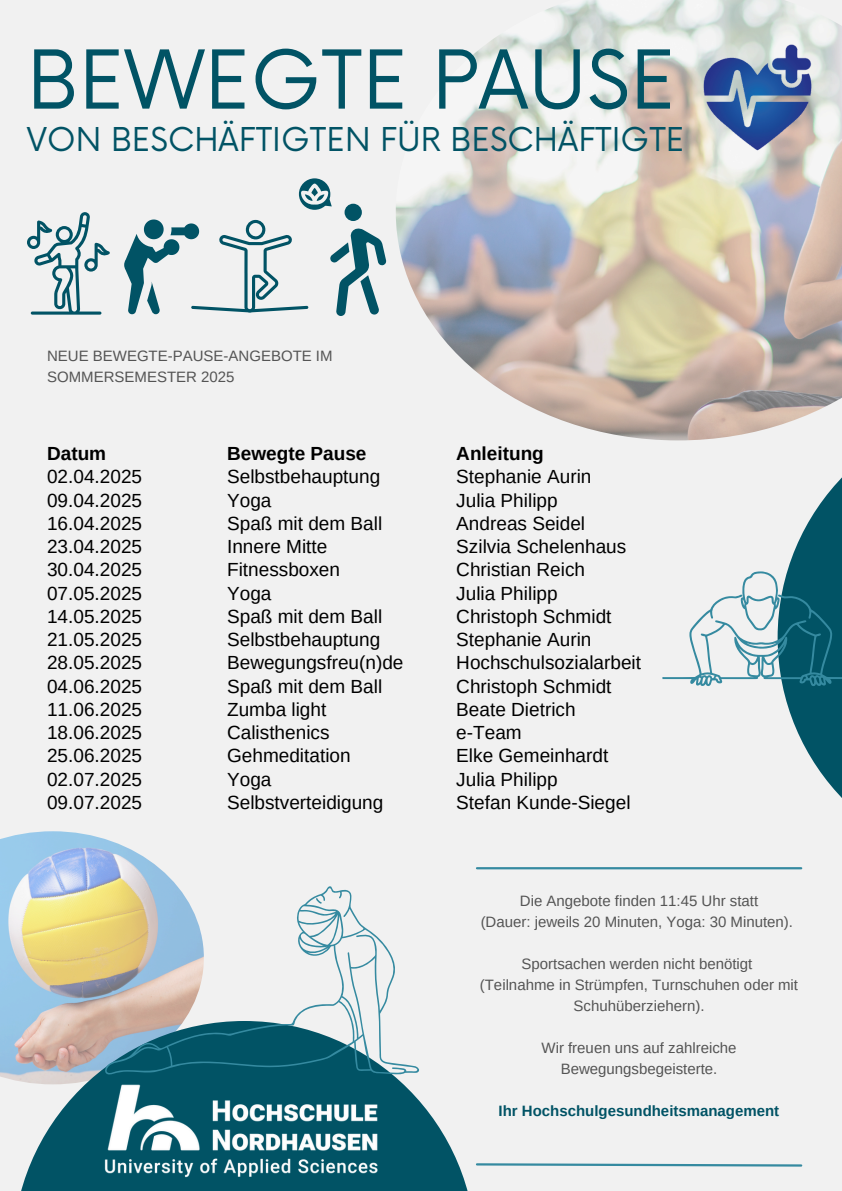
<style>
.page{position:relative;width:842px;height:1191px;background:#fff}
.page>*{position:absolute;margin:0;border:0;box-sizing:border-box;transform-origin:0 0}
.t1{font:78.9px "Now";color:#015365}
.t2{font:32px "Now";color:#015365}
.t3{font:19px/23.2px "Arimo";color:#000}
.t4{font:15px/21px "Arimo";color:#545454;text-align:center}
.t5{font:700 15px "Arimo";color:#015365}
.s1{font-weight:700}
</style>
<div class="page">
<div style="left:0;top:0;width:842px;height:1190px;background:#f1f1f1"></div>
<img style="left:396px;top:0;width:446px;height:440px">
<hr style="left:477px;top:867px;width:324px;height:2px;background:#358aa0">
<svg style="left:476px;top:1163px;width:327px;height:4px"></svg>
<svg style="left:27px;top:212px;width:82px;height:102px"></svg>
<svg style="left:778px;top:406px;width:64px;height:463px"></svg>
<svg style="left:662px;top:571px;width:180px;height:115px"></svg>
<svg style="left:124px;top:178px;width:262px;height:138px"></svg>
<img style="left:0;top:831px;width:176px;height:249px">
<svg style="left:13px;top:1020px;width:455px;height:170px"></svg>
<img style="left:39px;top:1020px;width:405px;height:170px">
<img style="left:697px;top:37px;width:121px;height:121px">
<svg style="left:104px;top:885px;width:317px;height:189px"></svg>
<p class="t1" style="left:27px;top:36px;width:650px">BEWEGTE PAUSE</p>
<h1 class="t2" style="left:27px;top:121px;width:659px">VON BESCHÄFTIGTEN FÜR BESCHÄFTIGTE</h1>
<h3 class="t4" style="left:47px;top:345px;width:287px;text-align:left">NEUE BEWEGTE-PAUSE-ANGEBOTE IM<br>SOMMERSEMESTER 2025</h3>
<p class="t3" style="left:47px;top:442px;width:97px"><span class="s1">Datum<br></span>02.04.2025<br>09.04.2025<br>16.04.2025<br>23.04.2025<br>30.04.2025<br>07.05.2025<br>14.05.2025<br>21.05.2025<br>28.05.2025<br>04.06.2025<br>11.06.2025<br>18.06.2025<br>25.06.2025<br>02.07.2025<br>09.07.2025</p>
<h3 class="t3" style="left:227px;top:442px;width:178px"><span class="s1">Bewegte Pause<br></span>Selbstbehauptung<br>Yoga<br>Spaß mit dem Ball<br>Innere Mitte<br>Fitnessboxen<br>Yoga<br>Spaß mit dem Ball<br>Selbstbehauptung<br>Bewegungsfreu(n)de<br>Spaß mit dem Ball<br>Zumba light<br>Calisthenics<br>Gehmeditation<br>Yoga<br>Selbstverteidigung</h3>
<h3 class="t3" style="left:456px;top:442px;width:186px"><span class="s1">Anleitung<br></span>Stephanie Aurin<br>Julia Philipp<br>Andreas Seidel<br>Szilvia Schelenhaus<br>Christian Reich<br>Julia Philipp<br>Christoph Schmidt<br>Stephanie Aurin<br>Hochschulsozialarbeit<br>Christoph Schmidt<br>Beate Dietrich e-Team<br>Elke Gemeinhardt<br>Julia Philipp<br>Stefan Kunde-Siegel</h3>
<h2 class="t4" style="left:520px;top:890px;width:240px">Die Angebote finden 11:45 Uhr statt</h2>
<p class="t4" style="left:481px;top:911px;width:314px">(Dauer: jeweils 20 Minuten, Yoga: 30 Minuten).</p>
<p class="t4" style="left:521px;top:953px;width:232px">Sportsachen werden nicht benötigt</p>
<p class="t4" style="left:480px;top:974px;width:320px">(Teilnahme in Strümpfen, Turnschuhen oder mit<br>Schuhüberziehern).</p>
<p class="t4" style="left:541px;top:1037px;width:196px">Wir freuen uns auf zahlreiche<br>Bewegungsbegeisterte.</p>
<h4 class="t5" style="left:499px;top:1102px;width:282px">Ihr Hochschulgesundheitsmanagement</h4>
</div>
